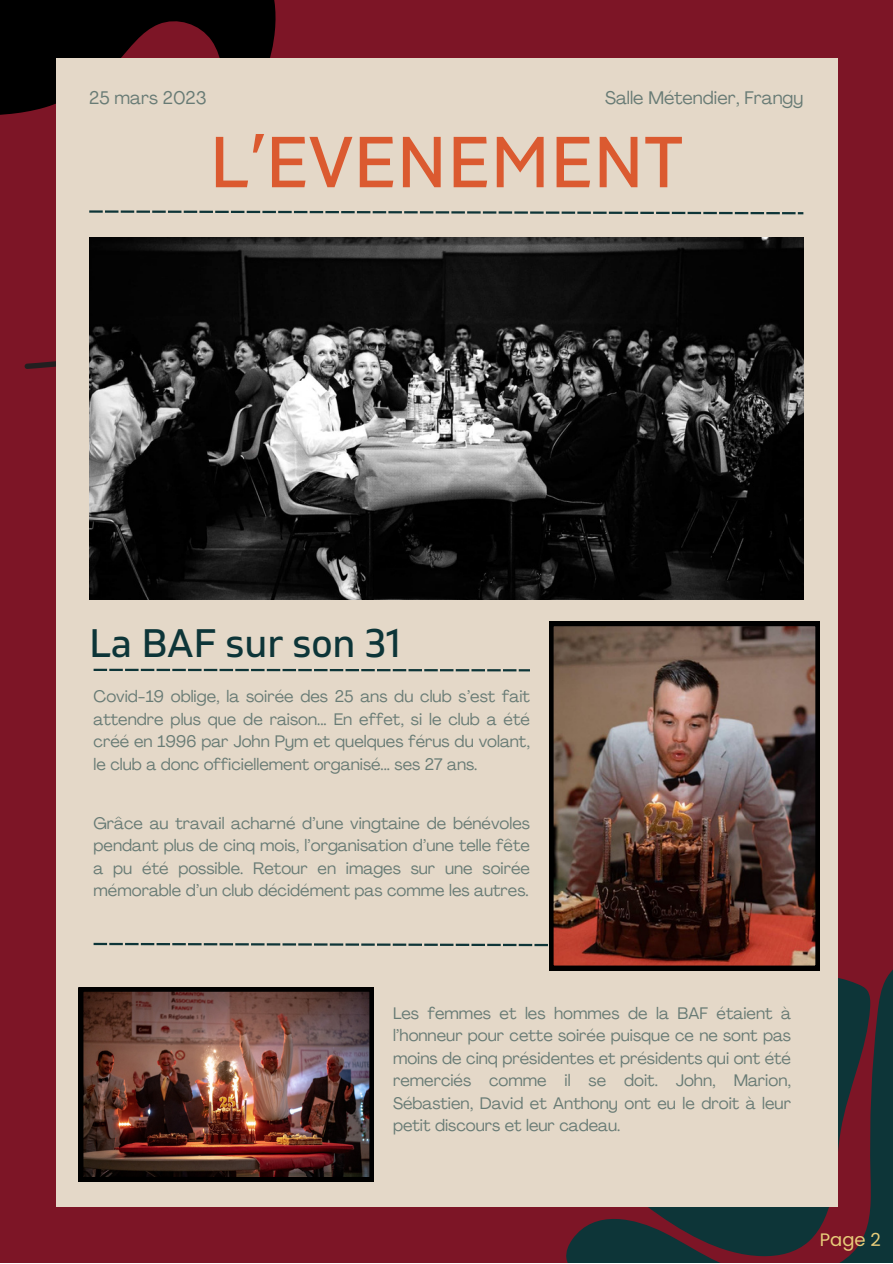
<style>
.page{position:relative;width:893px;height:1264px;background:#fff}
.page>*{position:absolute;margin:0;border:0;box-sizing:border-box;transform-origin:0 0}
.t1{font:72px "Gilam";color:#db5a30}
.t2{font:39.75px "Gilam";color:#0d3538}
.t3{font:18px "Agrandir";color:#687b75}
.t4{font:18px "Poppins";color:#e8cd7a}
.t5{font:16.5px/22.5px "Agrandir";color:#687b75;text-align:justify}
</style>
<div class="page">
<div style="left:0;top:0;width:892px;height:1262px;background:#7d1526"></div>
<svg style="left:0;top:0;width:276px;height:296px;fill:#000"></svg>
<svg style="left:25px;top:296px;width:32px;height:73px"></svg>
<svg style="left:565px;top:971px;width:327px;height:291px;fill:#0d3538"></svg>
<svg style="left:571px;top:973px;width:299px;height:283px"></svg>
<div style="left:684px;top:1208px;width:124px;height:32px;background:#0d3538"></div>
<div style="left:57px;top:58px;width:781px;height:1148px;background:#e4d8c8"></div>
<img style="left:89px;top:237px;width:714px;height:362px">
<svg style="left:94px;top:668px;width:13px;height:3px"></svg>
<hr style="left:109px;top:668px;width:14px;height:3px;background:#0d3538">
<svg style="left:125px;top:668px;width:29px;height:3px"></svg>
<hr style="left:156px;top:668px;width:14px;height:3px;background:#0d3538">
<hr style="left:172px;top:668px;width:14px;height:3px;background:#0d3538">
<svg style="left:188px;top:669px;width:342px;height:2px"></svg>
<svg style="left:94px;top:942px;width:13px;height:3px"></svg>
<hr style="left:109px;top:942px;width:14px;height:3px;background:#0d3538">
<svg style="left:125px;top:942px;width:328px;height:3px"></svg>
<hr style="left:455px;top:943px;width:14px;height:3px;background:#0d3538">
<hr style="left:471px;top:943px;width:14px;height:3px;background:#0d3538">
<svg style="left:487px;top:943px;width:29px;height:3px"></svg>
<hr style="left:518px;top:943px;width:14px;height:3px;background:#0d3538">
<hr style="left:534px;top:943px;width:14px;height:3px;background:#0d3538">
<hr style="left:89px;top:210px;width:14px;height:3px;background:#0d3538">
<svg style="left:105px;top:210px;width:29px;height:3px"></svg>
<hr style="left:136px;top:210px;width:14px;height:3px;background:#0d3538">
<hr style="left:152px;top:210px;width:14px;height:3px;background:#0d3538">
<svg style="left:168px;top:211px;width:328px;height:3px"></svg>
<hr style="left:498px;top:211px;width:14px;height:3px;background:#0d3538">
<hr style="left:514px;top:211px;width:14px;height:3px;background:#0d3538">
<svg style="left:530px;top:211px;width:29px;height:3px"></svg>
<hr style="left:561px;top:211px;width:14px;height:3px;background:#0d3538">
<hr style="left:577px;top:211px;width:14px;height:3px;background:#0d3538">
<svg style="left:593px;top:212px;width:210px;height:2px"></svg>
<img style="left:79px;top:987px;width:294px;height:194px">
<img style="left:549px;top:621px;width:270px;height:349px">
<p class="t3" style="left:89px;top:91px;width:119px">25 mars 2023</p>
<p class="t3" style="left:605px;top:91px;width:200px">Salle Métendier, Frangy</p>
<p class="t1" style="left:209px;top:120px;width:475px">L’EVENEMENT</p>
<p class="t2" style="left:89px;top:619px;width:313px">La BAF sur son 31</p>
<p class="t5" style="left:94px;top:686px;width:438px">Covid-19 oblige, la soirée des 25 ans du club s’est fait attendre plus que de raison... En effet, si le club a été créé en 1996 par John Pym et quelques férus du volant, le club a donc officiellement organisé... ses 27 ans.</p>
<p class="t5" style="left:94px;top:813px;width:438px">Grâce au travail acharné d’une vingtaine de bénévoles pendant plus de cinq mois, l’organisation d’une telle fête a pu été possible. Retour en images sur une soirée mémorable d’un club décidément pas comme les autres.</p>
<p class="t5" style="left:393px;top:1003px;width:399px">Les femmes et les hommes de la BAF étaient à l’honneur pour cette soirée puisque ce ne sont pas moins de cinq présidentes et présidents qui ont été remerciés comme il se doit. John, Marion, Sébastien, David et Anthony ont eu le droit à leur petit discours et leur cadeau.</p>
<p class="t4" style="left:819px;top:1227px;width:63px">Page 2</p>
</div>
